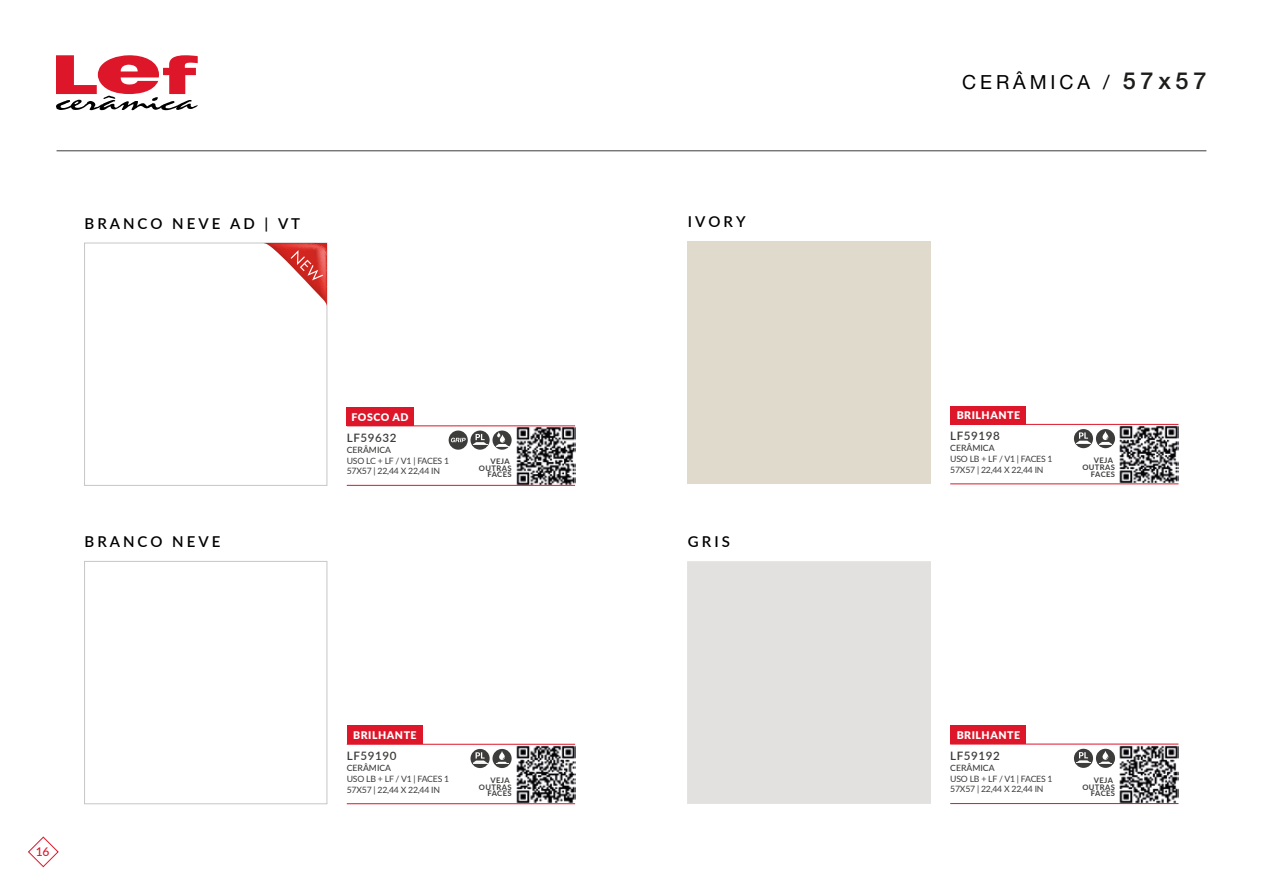
<style>
.page{position:relative;width:1263px;height:893px;background:#fff}
.page>*{position:absolute;margin:0;border:0;box-sizing:border-box;transform-origin:0 0}
.t1{font:19.5px "Helvetica Neue LT Std";letter-spacing:.2em;color:#000}
.t2{font:600 15px "Lato";letter-spacing:.2em;color:#000}
.t3{font:500 12px "Lato";color:#dd162a}
.t4{font:600 11.55px "Lato";letter-spacing:.05em;color:#3c3c3b}
.t5{font:900 10.5px "Lato";letter-spacing:.05em;color:#fff}
.t6{font:8.7px/10.8px "Lato";letter-spacing:-.025em;color:#3c3c3b}
.t7{font:500 8.7px "Lato";color:#3c3c3b}
.t8{font:700 7.65px/6.6px "Lato";letter-spacing:.05em;color:#3c3c3b;text-align:right}
.s1{font-family:"Helvetica Neue LT Pro";font-weight:500;font-size:23.55px;color:#1d1d1b}
</style>
<div class="page">
<svg style="left:28px;top:836px;width:31px;height:32px"></svg>
<svg style="left:56px;top:55px;width:142px;height:55px"></svg>
<hr style="left:57px;top:150px;width:1149px;height:1px;background:#3c3c3b">
<img style="left:1119px;top:745px;width:59px;height:58px">
<hr style="left:950px;top:803px;width:228px;height:1px;background:#dd162a">
<hr style="left:950px;top:744px;width:228px;height:1px;background:#dd162a">
<div style="left:950px;top:725px;width:76px;height:19px;background:#dd162a"></div>
<svg style="left:1096px;top:749px;width:19px;height:19px"></svg>
<svg style="left:1099px;top:751px;width:13px;height:14px"></svg>
<svg style="left:1074px;top:749px;width:19px;height:19px"></svg>
<svg style="left:1076px;top:752px;width:15px;height:12px"></svg>
<img style="left:1119px;top:425px;width:59px;height:58px">
<hr style="left:950px;top:483px;width:228px;height:1px;background:#dd162a">
<hr style="left:950px;top:424px;width:228px;height:1px;background:#dd162a">
<div style="left:950px;top:406px;width:76px;height:18px;background:#dd162a"></div>
<svg style="left:1096px;top:429px;width:19px;height:19px"></svg>
<svg style="left:1099px;top:431px;width:13px;height:14px"></svg>
<svg style="left:1074px;top:429px;width:19px;height:19px"></svg>
<svg style="left:1076px;top:432px;width:15px;height:12px"></svg>
<img style="left:516px;top:745px;width:59px;height:58px">
<div style="left:84px;top:561px;width:243px;height:243px;background:#fff;border:1px solid #c6c6c6"></div>
<hr style="left:347px;top:803px;width:228px;height:1px;background:#dd162a">
<hr style="left:347px;top:744px;width:228px;height:1px;background:#dd162a">
<div style="left:347px;top:725px;width:76px;height:19px;background:#dd162a"></div>
<svg style="left:492px;top:749px;width:20px;height:19px"></svg>
<svg style="left:496px;top:751px;width:12px;height:14px"></svg>
<svg style="left:470px;top:749px;width:20px;height:19px"></svg>
<svg style="left:473px;top:752px;width:14px;height:12px"></svg>
<svg style="left:492px;top:431px;width:20px;height:19px"></svg>
<svg style="left:496px;top:432px;width:12px;height:15px"></svg>
<svg style="left:470px;top:431px;width:20px;height:19px"></svg>
<svg style="left:473px;top:434px;width:14px;height:12px"></svg>
<svg style="left:449px;top:431px;width:19px;height:19px"></svg>
<svg style="left:451px;top:438px;width:15px;height:4px"></svg>
<img style="left:515px;top:426px;width:60px;height:59px">
<div style="left:84px;top:243px;width:243px;height:242px;background:#fff;border:1px solid #c6c6c6"></div>
<hr style="left:347px;top:485px;width:228px;height:1px;background:#dd162a">
<hr style="left:347px;top:425px;width:228px;height:1px;background:#dd162a">
<div style="left:347px;top:407px;width:67px;height:19px;background:#dd162a"></div>
<svg style="left:263px;top:243px;width:64px;height:64px"></svg>
<h2 class="t2" style="left:85px;top:213px;width:217px">BRANCO NEVE AD | VT</h2>
<h2 class="t2" style="left:85px;top:531px;width:137px">BRANCO NEVE</h2>
<p class="t5" style="left:352px;top:409px;width:58px">FOSCO AD</p>
<h3 class="t4" style="left:347px;top:429px;width:51px">LF59632</h3>
<p class="t7" style="left:347px;top:443px;width:46px">CERÂMICA</p>
<p class="t6" style="left:347px;top:455px;width:104px">USO LC + LF / V1 | FACES 1<br>57X57 | 22,44 X 22,44 IN</p>
<p class="t8" style="left:479px;top:458px;width:34px">VEJA<br>OUTRAS<br>FACES</p>
<h3 class="t3" style="left:36px;top:843px;width:15px">16</h3>
<p class="t5" style="left:353px;top:727px;width:65px">BRILHANTE</p>
<h3 class="t4" style="left:347px;top:748px;width:51px">LF59190</h3>
<p class="t7" style="left:347px;top:762px;width:46px">CERÂMICA</p>
<p class="t6" style="left:347px;top:773px;width:104px">USO LB + LF / V1 | FACES 1<br>57X57 | 22,44 X 22,44 IN</p>
<p class="t8" style="left:479px;top:777px;width:34px">VEJA<br>OUTRAS<br>FACES</p>
<h2 class="t2" style="left:688px;top:211px;width:59px">IVORY</h2>
<h2 class="t2" style="left:688px;top:531px;width:43px">GRIS</h2>
<h1 class="t1" style="left:962px;top:70px;width:246px">CERÂMICA / <span class="s1">57x57</span></h1>
<p class="t5" style="left:957px;top:407px;width:65px">BRILHANTE</p>
<h3 class="t4" style="left:950px;top:428px;width:51px">LF59198</h3>
<p class="t7" style="left:950px;top:442px;width:46px">CERÂMICA</p>
<p class="t6" style="left:950px;top:453px;width:104px">USO LB + LF / V1 | FACES 1<br>57X57 | 22,44 X 22,44 IN</p>
<p class="t8" style="left:1082px;top:457px;width:34px">VEJA<br>OUTRAS<br>FACES</p>
<p class="t5" style="left:957px;top:727px;width:65px">BRILHANTE</p>
<h3 class="t4" style="left:950px;top:747px;width:51px">LF59192</h3>
<p class="t7" style="left:950px;top:762px;width:46px">CERÂMICA</p>
<p class="t6" style="left:950px;top:773px;width:104px">USO LB + LF / V1 | FACES 1<br>57X57 | 22,44 X 22,44 IN</p>
<p class="t8" style="left:1082px;top:777px;width:34px">VEJA<br>OUTRAS<br>FACES</p>
</div>
